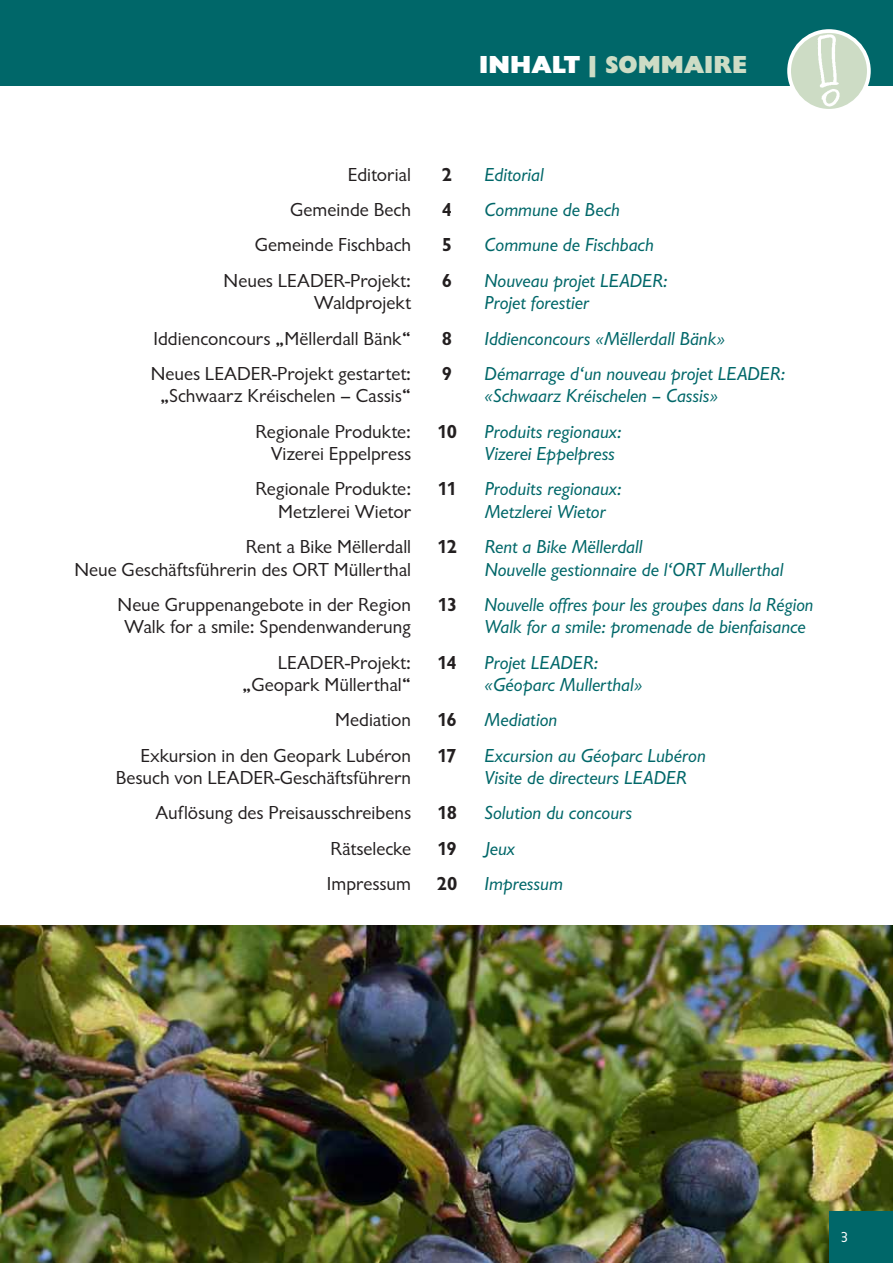
<style>
.page{position:relative;width:893px;height:1263px;background:#fff}
.page>*{position:absolute;margin:0;border:0;box-sizing:border-box;transform-origin:0 0}
.t1{font:800 25.5px "Chantilly";color:#cddcc5}
.t2{font:19.5px "Chantilly";color:#231f20}
.t3{font:italic 19.5px "Chantilly";color:#006769}
.t4{font:700 19.5px "Chantilly";letter-spacing:-.045em;color:#231f20}
.t5{font:15px "Chantilly";color:#fff}
.s1{color:#fff}
</style>
<div class="page">
<img style="left:0;top:926px;width:893px;height:337px">
<div style="left:0;top:0;width:893px;height:85px;background:#006769"></div>
<div style="left:829px;top:1212px;width:64px;height:51px;background:#006769"></div>
<div style="left:789px;top:31px;width:80px;height:80px;background:#cddcc5;border-radius:50%"></div>
<div style="left:787px;top:29px;width:84px;height:84px;border:4px solid #fff;border-radius:50%"></div>
<img style="left:806px;top:31px;width:40px;height:82px">
<h1 class="t1" style="left:479px;top:50px;width:269px"><span class="s1">In halt</span> | SOMMAIRE</h1>
<p class="t2" style="left:348px;top:164px;width:65px">Editorial</p>
<p class="t4" style="left:442px;top:163px;width:12px">2</p>
<p class="t3" style="left:484px;top:164px;width:61px">Editorial</p>
<p class="t2" style="left:290px;top:199px;width:122px">Gemeinde Bech</p>
<p class="t4" style="left:442px;top:199px;width:12px">4</p>
<p class="t3" style="left:485px;top:199px;width:137px">Commune de Bech</p>
<p class="t2" style="left:255px;top:234px;width:158px">Gemeinde Fischbach</p>
<p class="t4" style="left:442px;top:234px;width:12px">5</p>
<p class="t3" style="left:485px;top:234px;width:171px">Commune de Fischbach</p>
<p class="t2" style="left:224px;top:270px;width:189px">Neues LEADER-Projekt:</p>
<p class="t4" style="left:442px;top:269px;width:12px">6</p>
<p class="t3" style="left:485px;top:270px;width:185px">Nouveau projet LEADER:</p>
<p class="t2" style="left:314px;top:292px;width:99px">Waldprojekt</p>
<p class="t3" style="left:485px;top:292px;width:106px">Projet forestier</p>
<p class="t2" style="left:153px;top:327px;width:259px">Iddienconcours „Mëllerdall Bänk“</p>
<p class="t4" style="left:442px;top:327px;width:12px">8</p>
<p class="t3" style="left:485px;top:327px;width:242px">Iddienconcours «Mëllerdall Bänk»</p>
<p class="t2" style="left:151px;top:363px;width:262px">Neues LEADER-Projekt gestartet:</p>
<p class="t4" style="left:442px;top:362px;width:12px">9</p>
<p class="t3" style="left:485px;top:363px;width:302px">Démarrage d‘un nouveau projet LEADER:</p>
<p class="t2" style="left:160px;top:385px;width:253px">„Schwaarz Kréischelen – Cassis“</p>
<p class="t3" style="left:485px;top:385px;width:235px">«Schwaarz Kréischelen – Cassis»</p>
<p class="t2" style="left:256px;top:420px;width:157px">Regionale Produkte:</p>
<p class="t4" style="left:437px;top:420px;width:22px">10</p>
<p class="t3" style="left:485px;top:420px;width:138px">Produits regionaux:</p>
<p class="t2" style="left:271px;top:443px;width:142px">Vizerei Eppelpress</p>
<p class="t3" style="left:485px;top:443px;width:132px">Vizerei Eppelpress</p>
<p class="t2" style="left:256px;top:478px;width:157px">Regionale Produkte:</p>
<p class="t4" style="left:438px;top:478px;width:21px">11</p>
<p class="t3" style="left:485px;top:478px;width:138px">Produits regionaux:</p>
<p class="t2" style="left:278px;top:501px;width:135px">Metzlerei Wietor</p>
<p class="t3" style="left:485px;top:501px;width:123px">Metzlerei Wietor</p>
<p class="t2" style="left:246px;top:536px;width:167px">Rent a Bike Mëllerdall</p>
<p class="t4" style="left:437px;top:536px;width:21px">12</p>
<p class="t3" style="left:485px;top:536px;width:159px">Rent a Bike Mëllerdall</p>
<p class="t2" style="left:74px;top:558px;width:338px">Neue Geschäftsführerin des ORT Müllerthal</p>
<p class="t3" style="left:485px;top:558px;width:300px">Nouvelle gestionnaire de l‘ORT Mullerthal</p>
<p class="t2" style="left:118px;top:594px;width:295px">Neue Gruppenangebote in der Region</p>
<p class="t4" style="left:437px;top:593px;width:21px">13</p>
<p class="t3" style="left:484px;top:594px;width:330px">Nouvelle offres pour les groupes dans la Région</p>
<p class="t2" style="left:124px;top:616px;width:288px">Walk for a smile: Spendenwanderung</p>
<p class="t3" style="left:484px;top:616px;width:323px">Walk for a smile: promenade de bienfaisance</p>
<p class="t2" style="left:278px;top:651px;width:135px">LEADER-Projekt:</p>
<p class="t4" style="left:437px;top:651px;width:21px">14</p>
<p class="t3" style="left:484px;top:651px;width:115px">Projet LEADER:</p>
<p class="t2" style="left:242px;top:674px;width:170px">„Geopark Müllerthal“</p>
<p class="t3" style="left:484px;top:674px;width:159px">«Géoparc Mullerthal»</p>
<p class="t2" style="left:335px;top:709px;width:77px">Mediation</p>
<p class="t4" style="left:437px;top:709px;width:21px">16</p>
<p class="t3" style="left:484px;top:709px;width:74px">Mediation</p>
<p class="t2" style="left:140px;top:744px;width:272px">Exkursion in den Geopark Lubéron</p>
<p class="t4" style="left:437px;top:744px;width:21px">17</p>
<p class="t3" style="left:484px;top:744px;width:223px">Excursion au Géoparc Lubéron</p>
<p class="t2" style="left:116px;top:767px;width:297px">Besuch von LEADER-Geschäftsführern</p>
<p class="t3" style="left:484px;top:767px;width:204px">Visite de directeurs LEADER</p>
<p class="t2" style="left:155px;top:802px;width:257px">Auflösung des Preisausschreibens</p>
<p class="t4" style="left:437px;top:802px;width:21px">18</p>
<p class="t3" style="left:485px;top:802px;width:149px">Solution du concours</p>
<p class="t2" style="left:330px;top:837px;width:82px">Rätselecke</p>
<p class="t4" style="left:437px;top:837px;width:21px">19</p>
<p class="t3" style="left:484px;top:837px;width:32px">Jeux</p>
<p class="t2" style="left:327px;top:873px;width:86px">Impressum</p>
<p class="t4" style="left:437px;top:872px;width:22px">20</p>
<p class="t3" style="left:484px;top:873px;width:80px">Impressum</p>
<p class="t5" style="left:840px;top:1229px;width:9px">3</p>
</div>
